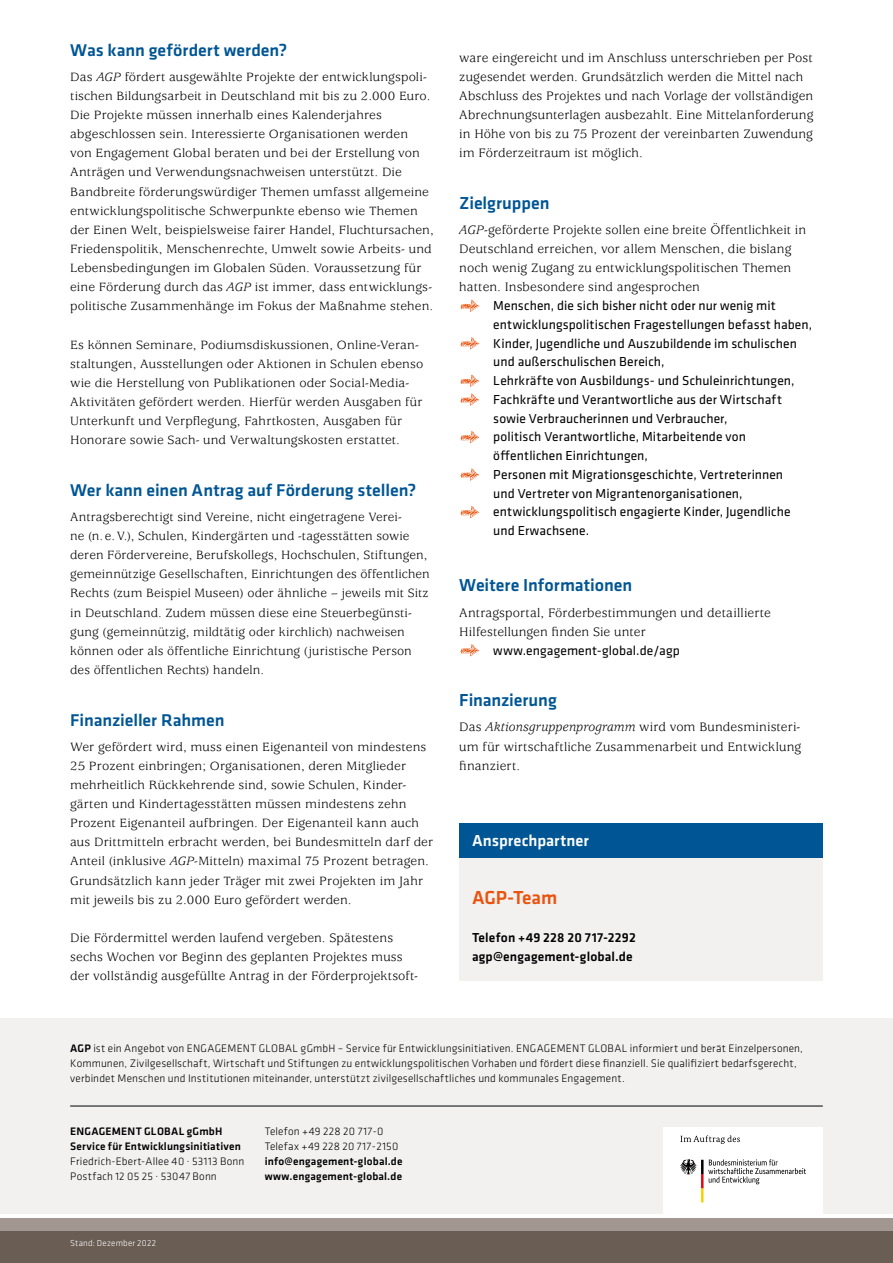
<style>
.page{position:relative;width:893px;height:1263px;background:#fff}
.page>*{position:absolute;margin:0;border:0;box-sizing:border-box;transform-origin:0 0}
.t1{font:500 19.5px "Klavika Basic";letter-spacing:-.005em;color:#e9530e}
.t2{font:500 18px "Klavika Basic";color:#005694}
.t3{font:500 17.7px "Klavika Basic";color:#005694}
.t4{font:500 16.5px "Klavika Basic";color:#fff}
.t5{font:13.5px/19.2px "Usherwood Std";letter-spacing:.01em;color:#000}
.P_bulletpoint{font:13.5px/18.8px "Klavika Basic";letter-spacing:.005em;color:#000}
.t6{font:500 13.5px "Klavika Basic";letter-spacing:.01em;color:#000}
.t7{font:13.2px/19.2px "Usherwood Std";letter-spacing:.01em;color:#000}
.P_Footer{font:300 11.25px/15px "Klavika Basic";letter-spacing:.015em;color:#000}
.P_Footer-2{font:500 11.25px/15px "Klavika Basic";letter-spacing:.02em;color:#000}
.P_BU{font:300 9px "Klavika Basic";letter-spacing:.025em;color:#fff}
.s1{font-style:italic}
.s2{font-weight:500}
.s3{font-weight:300}
</style>
<div class="page">
<div style="left:0;top:1218px;width:893px;height:13px;background:#a19790"></div>
<div style="left:0;top:1231px;width:893px;height:32px;background:#6a5d54"></div>
<div style="left:0;top:1018px;width:893px;height:196px;background:#f3f1f0"></div>
<svg style="left:460px;top:300px;width:19px;height:12px"></svg>
<svg style="left:460px;top:337px;width:19px;height:12px"></svg>
<svg style="left:460px;top:375px;width:19px;height:12px"></svg>
<svg style="left:460px;top:394px;width:19px;height:12px"></svg>
<svg style="left:460px;top:431px;width:19px;height:12px"></svg>
<svg style="left:460px;top:469px;width:19px;height:12px"></svg>
<svg style="left:460px;top:506px;width:19px;height:12px"></svg>
<svg style="left:460px;top:644px;width:19px;height:12px"></svg>
<hr style="left:70px;top:1106px;width:753px;height:1px;background:#000">
<div style="left:459px;top:858px;width:364px;height:122px;background:#f3f1f0"></div>
<div style="left:459px;top:824px;width:364px;height:34px;background:#005694"></div>
<div style="left:663px;top:1127px;width:160px;height:89px;background:#fff"></div>
<svg style="left:680px;top:1159px;width:126px;height:43px"></svg>
<svg style="left:680px;top:1135px;width:60px;height:9px"></svg>
<h4 class="t3" style="left:70px;top:38px;width:219px">Was kann gefördert werden?</h4>
<p class="t7" style="left:70px;top:68px;width:365px">Das <span class="s1">AGP</span> fördert ausgewählte Projekte der entwicklungspoli&shy;tischen Bildungsarbeit in Deutschland mit bis zu 2.000 Euro.<br>Die Projekte müssen innerhalb eines Kalenderjahres abgeschlossen sein. Interessierte Organisationen werden<br>von Engagement Global beraten und bei der Erstellung von Anträgen und Verwendungsnachweisen unterstützt. Die Bandbreite förderungswürdiger Themen umfasst allgemeine entwicklungspolitische Schwerpunkte ebenso wie Themen der Einen Welt, beispielsweise fairer Handel, Fluchtursachen, Friedenspolitik, Menschenrechte, Umwelt sowie Arbeits- und Lebensbedingungen im Globalen Süden. Voraussetzung für eine Förderung durch das <span class="s1">AGP</span> ist immer, dass entwicklungs&shy;politische Zusammenhänge im Fokus der Maßnahme stehen.</p>
<p class="t7" style="left:70px;top:335px;width:355px">Es können Seminare, Podiumsdiskussionen, Online-Veran&shy;staltungen, Ausstellungen oder Aktionen in Schulen ebenso wie die Herstellung von Publikationen oder Social-Media-Aktivitäten gefördert werden. Hierfür werden Ausgaben für Unterkunft und Verpflegung, Fahrtkosten, Ausgaben für Honorare sowie Sach- und Verwaltungskosten erstattet.</p>
<p class="t3" style="left:70px;top:478px;width:348px">Wer kann einen Antrag auf Förderung stellen?</p>
<p class="t7" style="left:70px;top:508px;width:361px">Antragsberechtigt sind Vereine, nicht eingetragene Verei-<br>ne (n.e.V.), Schulen, Kindergärten und -tagesstätten sowie deren Fördervereine, Berufskollegs, Hochschulen, Stiftungen, gemeinnützige Gesellschaften, Einrichtungen des öffentlichen Rechts (zum Beispiel Museen) oder ähnliche – jeweils mit Sitz in Deutschland. Zudem müssen diese eine Steuerbegünsti&shy;gung (gemeinnützig, mildtätig oder kirchlich) nachweisen können oder als öffentliche Einrichtung (juristische Person des öffentlichen Rechts) handeln.</p>
<h4 class="t3" style="left:70px;top:708px;width:156px">Finanzieller Rahmen</h4>
<p class="t7" style="left:70px;top:737px;width:364px">Wer gefördert wird, muss einen Eigenanteil von mindestens 25 Prozent einbringen; Organisationen, deren Mitglieder mehrheitlich Rückkehrende sind, sowie Schulen, Kinder&shy;gärten und Kindertagesstätten müssen mindestens zehn Prozent Eigenanteil aufbringen. Der Eigenanteil kann auch aus Drittmitteln erbracht werden, bei Bundesmitteln darf der Anteil (inklusive <span class="s1">AGP</span>-Mitteln) maximal 75 Prozent betragen.<br>Grundsätzlich kann jeder Träger mit zwei Projekten im Jahr mit jeweils bis zu 2.000 Euro gefördert werden.</p>
<p class="t5" style="left:70px;top:929px;width:349px">Die Fördermittel werden laufend vergeben. Spätestens sechs Wochen vor Beginn des geplanten Projektes muss der vollständig ausgefüllte Antrag in der Förderprojektsoft-</p>
<p class="t5" style="left:459px;top:48px;width:356px">ware eingereicht und im Anschluss unterschrieben per Post zugesendet werden. Grundsätzlich werden die Mittel nach Abschluss des Projektes und nach Vorlage der vollständigen Abrechnungsunterlagen ausbezahlt. Eine Mittelanforderung in Höhe von bis zu 75 Prozent der vereinbarten Zuwendung im Förderzeitraum ist möglich.</p>
<p class="t2" style="left:459px;top:191px;width:92px">Zielgruppen</p>
<p class="t5" style="left:459px;top:221px;width:348px"><span class="s1">AGP</span>-geförderte Projekte sollen eine breite Öffentlichkeit in Deutschland erreichen, vor allem Menschen, die bislang noch wenig Zugang zu entwicklungspolitischen Themen hatten. Insbesondere sind angesprochen</p>
<p class="P_bulletpoint" style="left:493px;top:296px;width:320px">Menschen, die sich bisher nicht oder nur wenig mit entwicklungspolitischen Fragestellungen befasst haben,</p>
<p class="P_bulletpoint" style="left:493px;top:333px;width:305px">Kinder, Jugendliche und Auszubildende im schulischen und außerschulischen Bereich,</p>
<p class="P_bulletpoint" style="left:493px;top:371px;width:303px">Lehrkräfte von Ausbildungs- und Schuleinrichtungen,</p>
<p class="P_bulletpoint" style="left:493px;top:389px;width:290px">Fachkräfte und Verantwortliche aus der Wirtschaft sowie Verbraucherinnen und Verbraucher,</p>
<p class="P_bulletpoint" style="left:493px;top:427px;width:254px">politisch Verantwortliche, Mitarbeitende von öffentlichen Einrichtungen,</p>
<p class="P_bulletpoint" style="left:493px;top:464px;width:291px">Personen mit Migrationsgeschichte, Vertreterinnen und Vertreter von Migrantenorganisationen,</p>
<p class="P_bulletpoint" style="left:493px;top:502px;width:299px">entwicklungspolitisch engagierte Kinder, Jugendliche und Erwachsene.</p>
<p class="t2" style="left:459px;top:573px;width:175px">Weitere Informationen</p>
<p class="t5" style="left:459px;top:603px;width:313px">Antragsportal, Förderbestimmungen und detaillierte<br>Hilfestellungen finden Sie unter</p>
<p class="P_bulletpoint" style="left:493px;top:640px;width:188px">www.engagement-global.de/agp</p>
<h4 class="t2" style="left:459px;top:688px;width:99px">Finanzierung</h4>
<p class="t5" style="left:459px;top:718px;width:343px;text-align:justify">Das <span class="s1">Aktionsgruppenprogramm</span> wird vom Bundesministeri&shy;um für wirtschaftliche Zusammenarbeit und Entwicklung finanziert.</p>
<p class="t4" style="left:472px;top:830px;width:118px">Ansprechpartner</p>
<p class="t1" style="left:472px;top:884px;width:87px">AGP-Team</p>
<p class="t6" style="left:472px;top:928px;width:165px">Telefon +49 228 20 717-2292</p>
<p class="t6" style="left:472px;top:947px;width:162px">agp@engagement-global.de</p>
<p class="P_Footer" style="left:70px;top:1041px;width:734px"><span class="s2">AGP</span> ist ein Angebot von ENGAGEMENT GLOBAL gGmbH – Service für Entwicklungsinitiativen. ENGAGEMENT GLOBAL informiert und berät Einzelpersonen,<br>Kommunen, Zivilgesellschaft, Wirtschaft und Stiftungen zu entwicklungspolitischen Vorhaben und fördert diese finanziell. Sie qualifiziert bedarfsgerecht, verbindet Menschen und Institutionen miteinander, unterstützt zivilgesellschaftliches und kommunales Engagement.</p>
<p class="P_Footer-2" style="left:70px;top:1124px;width:154px">ENGAGEMENT GLOBAL gGmbH</p>
<p class="P_Footer-2" style="left:70px;top:1139px;width:176px">Service für Entwicklungsinitiativen<br><span class="s3">Friedrich-Ebert-Allee 40 · 53113 Bonn</span></p>
<p class="P_Footer" style="left:70px;top:1169px;width:148px">Postfach 12 05 25 · 53047 Bonn</p>
<p class="P_Footer" style="left:265px;top:1124px;width:120px">Telefon +49 228 20 717-0</p>
<p class="P_Footer" style="left:265px;top:1139px;width:135px">Telefax +49 228 20 717-2150</p>
<p class="P_Footer-2" style="left:265px;top:1154px;width:139px">info@engagement-global.de</p>
<p class="P_Footer-2" style="left:265px;top:1169px;width:139px">www.engagement-global.de</p>
<p class="P_BU" style="left:70px;top:1238px;width:88px">Stand: Dezember 2022</p>
</div>
